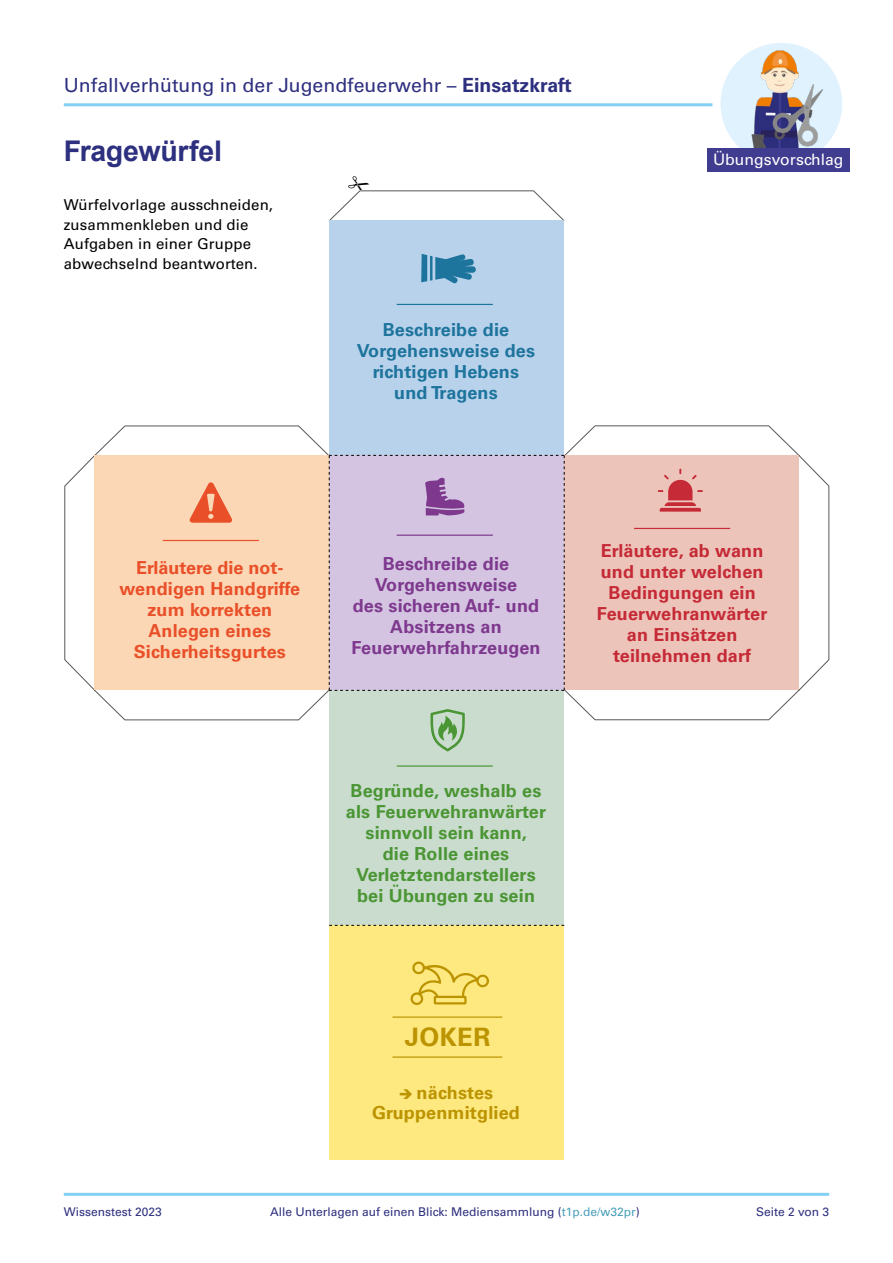
<style>
.page{position:relative;width:893px;height:1263px;background:#fff}
.page>*{position:absolute;margin:0;border:0;box-sizing:border-box;transform-origin:0 0}
.t1{font:700 28.5px "Arial";letter-spacing:-.01em;color:#2d2f7f}
.t2{font:700 25.5px "Univers LT Pro 65";letter-spacing:.02em;color:#bc9300}
.t3{font:19.5px "Univers LT Std";color:#2d2f7f}
.t4{font:700 18px/21px "Univers LT Pro 65";letter-spacing:.01em;color:#4a9534;text-align:center}
.t5{font:700 18px/21px "Univers LT Pro 65";letter-spacing:.01em;color:#c52a36;text-align:center}
.t6{font:700 18px/21px "Univers LT Pro 65";letter-spacing:.01em;color:#e94f28;text-align:center}
.t7{font:700 18px/21px "Univers LT Pro 65";letter-spacing:.01em;color:#7e398e;text-align:center}
.t8{font:700 18px/21px "Univers LT Pro 65";letter-spacing:.01em;color:#1d749c;text-align:center}
.t9{font:700 18px/19.5px "Univers LT Pro 65";letter-spacing:.01em;color:#bc9300;text-align:center}
.t10{font:15.75px "Univers LT Std";color:#fff}
.t11{font:15px/19.5px "Univers LT Std";letter-spacing:.01em;color:#000}
.t12{font:12px "Univers LT Std";color:#2d2f7f}
.s1{font-weight:700}
.s2{color:#499fba}
</style>
<div class="page">
<hr style="left:64px;top:1193px;width:765px;height:3px;background:#83d0f5">
<hr style="left:64px;top:103px;width:648px;height:3px;background:#83d0f5">
<div style="left:720px;top:43px;width:122px;height:121px;background:#dff2fd;border-radius:50%"></div>
<img style="left:745px;top:43px;width:80px;height:105px">
<div style="left:708px;top:148px;width:142px;height:23px;background:#403c90"></div>
<svg style="left:64px;top:190px;width:765px;height:530px"></svg>
<div style="left:329px;top:220px;width:235px;height:235px;background:#b9d2ec"></div>
<div style="left:564px;top:455px;width:235px;height:235px;background:#edc4ba"></div>
<div style="left:94px;top:455px;width:235px;height:235px;background:#fcd7b5"></div>
<div style="left:329px;top:690px;width:235px;height:235px;background:#cadccd"></div>
<div style="left:329px;top:925px;width:235px;height:235px;background:#fde980"></div>
<svg style="left:329px;top:925px;width:235px;height:1px"></svg>
<hr style="left:397px;top:765px;width:96px;height:2px;background:#4a9534">
<hr style="left:392px;top:1016px;width:110px;height:2px;background:#bc9300">
<hr style="left:392px;top:1056px;width:110px;height:2px;background:#bc9300">
<hr style="left:163px;top:540px;width:96px;height:1px;background:#e94f28">
<hr style="left:634px;top:528px;width:96px;height:1px;background:#c52a36">
<hr style="left:397px;top:304px;width:96px;height:1px;background:#1d749c">
<div style="left:329px;top:455px;width:236px;height:236px;background:#d4c4e1"></div>
<div style="left:458px;top:266px;width:18px;height:7px;background:#1d749c;border-radius:3px"></div>
<svg style="left:421px;top:254px;width:53px;height:30px"></svg>
<svg style="left:658px;top:468px;width:45px;height:44px"></svg>
<svg style="left:190px;top:482px;width:42px;height:41px"></svg>
<svg style="left:430px;top:709px;width:35px;height:42px"></svg>
<svg style="left:410px;top:961px;width:79px;height:44px"></svg>
<p class="t3" style="left:64px;top:73px;width:509px">Unfallverhütung in der Jugendfeuerwehr – <span class="s1">Einsatzkraft</span></p>
<h1 class="t1" style="left:64px;top:131px;width:160px">Fragewürfel</h1>
<p class="t10" style="left:713px;top:150px;width:132px">Übungsvorschlag</p>
<p class="t11" style="left:64px;top:195px;width:211px">Würfelvorlage ausschneiden, zusammenkleben und die<br>Aufgaben in einer Gruppe abwechselnd beantworten.</p>
<p class="t8" style="left:357px;top:318px;width:180px">Beschreibe die<br>Vorgehensweise des richtigen Hebens und Tragens</p>
<p class="t6" style="left:119px;top:556px;width:182px">Erläutere die not&shy;wendigen Handgriffe zum korrekten<br>Anlegen eines<br>Sicherheitsgurtes</p>
<p class="t7" style="left:351px;top:553px;width:191px">Beschreibe die<br>Vorgehensweise<br>des sicheren Auf- und<br>Absitzens an<br>Feuerwehrfahrzeugen</p>
<p class="t4" style="left:346px;top:779px;width:202px">Begründe, weshalb es als Feuerwehranwärter sinnvoll sein kann,<br>die Rolle eines<br>Verletztendarstellers bei Übungen zu sein</p>
<h2 class="t2" style="left:405px;top:1019px;width:87px">JOKER</h2>
<p class="t9" style="left:372px;top:1082px;width:149px">➔ nächstes<br>Gruppenmitglied</p>
<p class="t5" style="left:597px;top:539px;width:172px">Erläutere, ab wann und unter welchen<br>Bedingungen ein<br>Feuerwehranwärter an Einsätzen teilnehmen darf</p>
<p class="t12" style="left:64px;top:1205px;width:100px">Wissenstest 2023</p>
<p class="t12" style="left:270px;top:1205px;width:371px">Alle Unterlagen auf einen Blick: Mediensammlung (<span class="s2">t1p.de/w32pr</span>)</p>
<p class="t12" style="left:756px;top:1205px;width:74px">Seite 2 von 3</p>
</div>
